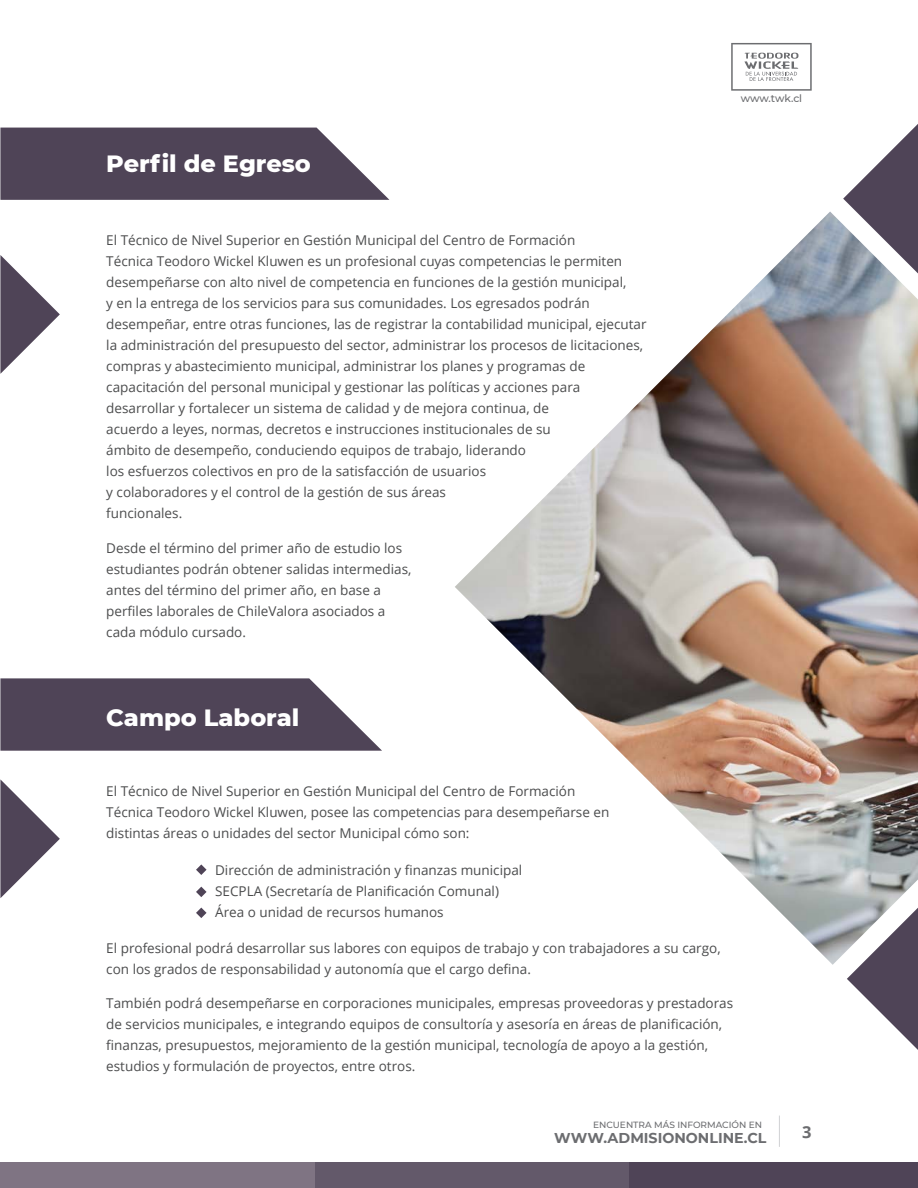
<style>
.page{position:relative;width:918px;height:1188px;background:#fff}
.page>*{position:absolute;margin:0;border:0;box-sizing:border-box;transform-origin:0 0}
.t1{font:800 24px "Montserrat";color:#fff}
.t2{font:700 16.5px "Open Sans";color:#6c6d70}
.t3{font:700 14.25px "Montserrat";color:#6c6d70}
.t4{font:13.5px/21px "Open Sans";color:#4b4c4d}
.t5{font:500 10.5px "Montserrat";letter-spacing:-.01em;color:#6c6d70}
.t6{font:500 9px "Montserrat";color:#6c6d70}
</style>
<div class="page">
<svg style="left:731px;top:43px;width:81px;height:48px"></svg>
<svg style="left:847px;top:965px;width:71px;height:85px"></svg>
<svg style="left:843px;top:124px;width:75px;height:88px"></svg>
<svg style="left:0;top:255px;width:60px;height:119px"></svg>
<svg style="left:0;top:779px;width:60px;height:119px"></svg>
<img style="left:455px;top:212px;width:463px;height:753px">
<svg style="left:0;top:678px;width:382px;height:73px;background:#615768"></svg>
<svg style="left:0;top:128px;width:389px;height:72px;background:#5f5566"></svg>
<svg style="left:196px;top:864px;width:11px;height:11px"></svg>
<svg style="left:196px;top:887px;width:11px;height:10px"></svg>
<svg style="left:196px;top:908px;width:11px;height:10px"></svg>
<hr style="left:779px;top:1116px;width:1px;height:31px;background:#d1d2d4">
<div style="left:629px;top:1162px;width:289px;height:26px;background:#4f4457"></div>
<div style="left:314px;top:1162px;width:315px;height:26px;background:#63596a"></div>
<div style="left:0;top:1162px;width:314px;height:26px;background:#7f7483"></div>
<p class="t1" style="left:106px;top:146px;width:206px">Perfil de Egreso</p>
<p class="t4" style="left:106px;top:229px;width:542px">El Técnico de Nivel Superior en Gestión Municipal del Centro de Formación<br>Técnica Teodoro Wickel Kluwen es un profesional cuyas competencias le permiten desempeñarse con alto nivel de competencia en funciones de la gestión municipal,<br>y en la entrega de los servicios para sus comunidades. Los egresados podrán desempeñar, entre otras funciones, las de registrar la contabilidad municipal, ejecutar la administración del presupuesto del sector, administrar los procesos de licitaciones, compras y abastecimiento municipal, administrar los planes y programas de capacitación del personal municipal y gestionar las políticas y acciones para desarrollar y fortalecer un sistema de calidad y de mejora continua, de<br>acuerdo a leyes, normas, decretos e instrucciones institucionales de su<br>ámbito de desempeño, conduciendo equipos de trabajo, liderando<br>los esfuerzos colectivos en pro de la satisfacción de usuarios<br>y colaboradores y el control de la gestión de sus áreas<br>funcionales.</p>
<p class="t4" style="left:106px;top:537px;width:307px">Desde el término del primer año de estudio los estudiantes podrán obtener salidas intermedias, antes del término del primer año, en base a perfiles laborales de ChileValora asociados a cada módulo cursado.</p>
<p class="t5" style="left:741px;top:91px;width:63px">www.twk.cl</p>
<p class="t1" style="left:106px;top:700px;width:195px">Campo Laboral</p>
<p class="t4" style="left:106px;top:780px;width:505px">El Técnico de Nivel Superior en Gestión Municipal del Centro de Formación<br>Técnica Teodoro Wickel Kluwen, posee las competencias para desempeñarse en distintas áreas o unidades del sector Municipal cómo son:</p>
<p class="t4" style="left:215px;top:859px;width:309px">Dirección de administración y finanzas municipal</p>
<p class="t4" style="left:215px;top:880px;width:285px">SECPLA (Secretaría de Planificación Comunal)</p>
<p class="t4" style="left:215px;top:901px;width:230px">Área o unidad de recursos humanos</p>
<p class="t4" style="left:106px;top:937px;width:616px">El profesional podrá desarrollar sus labores con equipos de trabajo y con trabajadores a su cargo, con los grados de responsabilidad y autonomía que el cargo defina.</p>
<p class="t4" style="left:106px;top:993px;width:628px">También podrá desempeñarse en corporaciones municipales, empresas proveedoras y prestadoras de servicios municipales, e integrando equipos de consultoría y asesoría en áreas de planificación, finanzas, presupuestos, mejoramiento de la gestión municipal, tecnología de apoyo a la gestión, estudios y formulación de proyectos, entre otros.</p>
<p class="t6" style="left:593px;top:1119px;width:171px">ENCUENTRA MÁS INFORMACIÓN EN</p>
<p class="t3" style="left:554px;top:1128px;width:214px">WWW.ADMISIONONLINE.CL</p>
<p class="t2" style="left:802px;top:1120px;width:11px">3</p>
</div>
